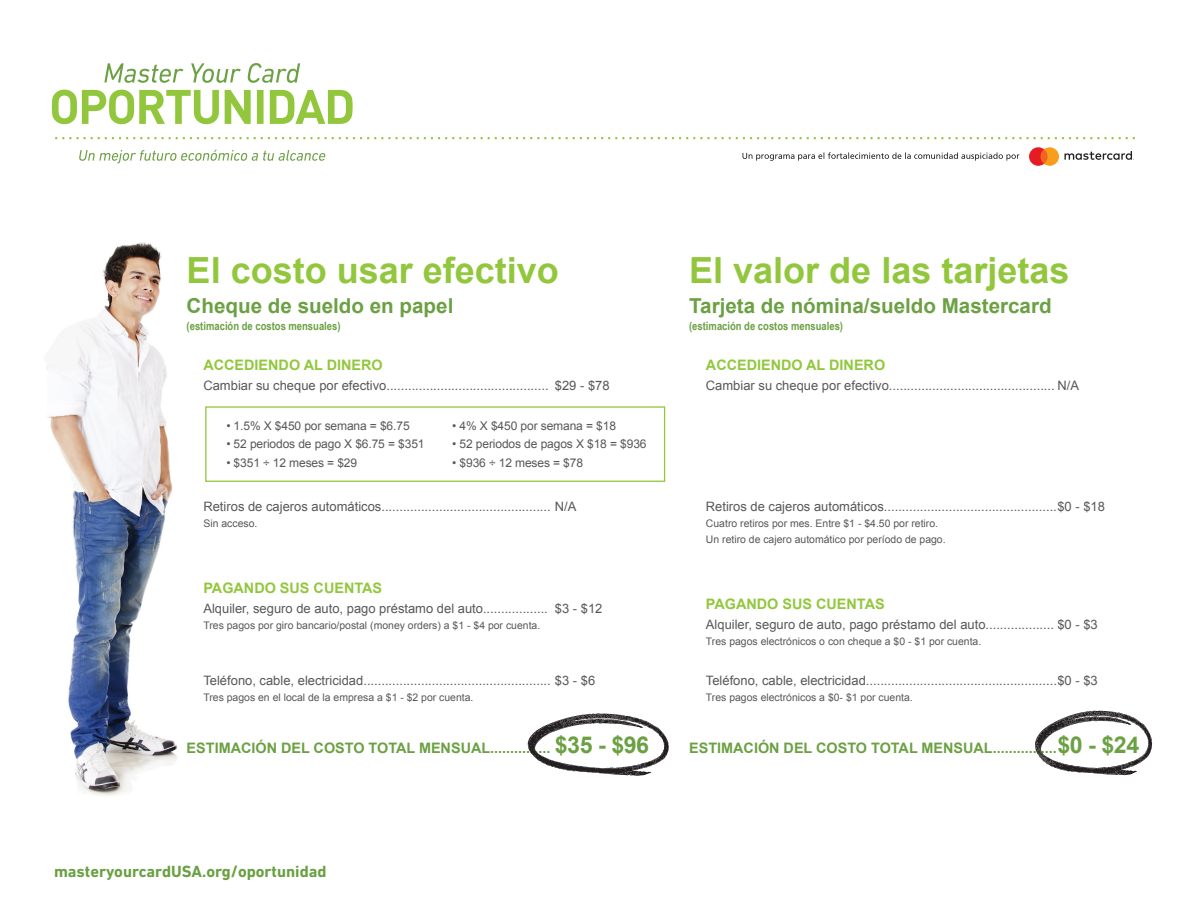
<style>
.page{position:relative;width:1188px;height:918px;background:#fff}
.page>*{position:absolute;margin:0;border:0;box-sizing:border-box;transform-origin:0 0}
.t1{font:700 36px "Arial";color:#92c73d}
.t2{font:700 20.55px "Arial";color:#6ba043}
.t3{font:700 16.5px "DIN Next LT Pro";color:#6ba043}
.t4{font:700 14.4px "Arial";color:#6ba043}
.t5{font:700 14.4px "Arial";color:#92c73d}
.t6{font:12.9px "Arial";color:#57585a}
.t7{font:12px "Arial";letter-spacing:-.01em;color:#57585a}
.t8{font:700 11.55px "Arial Narrow";color:#6ba043}
.t9{font:10.5px "Arial";color:#57585a}
.s1{font-size:23.25px}
</style>
<div class="page">
<img style="left:47px;top:242px;width:130px;height:554px">
<div style="left:205px;top:406px;width:460px;height:76px;border:1px solid #92c73d"></div>
<svg style="left:528px;top:713px;width:141px;height:63px"></svg>
<svg style="left:1035px;top:711px;width:117px;height:64px"></svg>
<svg style="left:55px;top:137px;width:1080px;height:2px"></svg>
<svg style="left:104px;top:63px;width:196px;height:20px"></svg>
<svg style="left:52px;top:90px;width:301px;height:34px"></svg>
<svg style="left:79px;top:150px;width:246px;height:13px"></svg>
<svg style="left:742px;top:152px;width:277px;height:9px"></svg>
<svg style="left:1029px;top:147px;width:105px;height:19px"></svg>
<p class="t1" style="left:187px;top:246px;width:374px">El costo usar efectivo</p>
<p class="t1" style="left:689px;top:246px;width:382px">El valor de las tarjetas</p>
<p class="t2" style="left:187px;top:292px;width:268px">Cheque de sueldo en papel</p>
<p class="t8" style="left:187px;top:317px;width:155px">(estimación de costos mensuales)</p>
<p class="t5" style="left:203px;top:355px;width:181px">ACCEDIENDO AL DINERO</p>
<p class="t6" style="left:203px;top:377px;width:408px">Cambiar su cheque por efectivo............................................. $29 - $78</p>
<p class="t7" style="left:226px;top:417px;width:185px">• 1.5% X $450 por semana = $6.75</p>
<p class="t7" style="left:226px;top:436px;width:200px">• 52 periodos de pago X $6.75 = $351</p>
<p class="t7" style="left:226px;top:455px;width:132px">• $351 ÷ 12 meses = $29</p>
<p class="t7" style="left:452px;top:417px;width:165px">• 4% X $450 por semana = $18</p>
<p class="t7" style="left:452px;top:436px;width:196px">• 52 periodos de pagos X $18 = $936</p>
<p class="t7" style="left:452px;top:455px;width:132px">• $936 ÷ 12 meses = $78</p>
<p class="t6" style="left:203px;top:498px;width:375px">Retiros de cajeros automáticos............................................... N/A</p>
<p class="t9" style="left:203px;top:516px;width:55px">Sin acceso.</p>
<p class="t5" style="left:203px;top:578px;width:180px">PAGANDO SUS CUENTAS</p>
<p class="t6" style="left:203px;top:600px;width:401px">Alquiler, seguro de auto, pago préstamo del auto.................. $3 - $12</p>
<p class="t9" style="left:203px;top:619px;width:338px">Tres pagos por giro bancario/postal (money orders) a $1 - $4 por cuenta.</p>
<p class="t6" style="left:203px;top:672px;width:393px">Teléfono, cable, electricidad.................................................... $3 - $6</p>
<p class="t9" style="left:203px;top:691px;width:272px">Tres pagos en el local de la empresa a $1 - $2 por cuenta.</p>
<p class="t4" style="left:187px;top:738px;width:464px">ESTIMACIÓN DEL COSTO TOTAL MENSUAL............... <span class="s1">$35 - $96</span></p>
<p class="t2" style="left:689px;top:292px;width:364px">Tarjeta de nómina/sueldo Mastercard</p>
<p class="t8" style="left:689px;top:317px;width:155px">(estimación de costos mensuales)</p>
<p class="t5" style="left:706px;top:355px;width:181px">ACCEDIENDO AL DINERO</p>
<p class="t6" style="left:706px;top:377px;width:375px">Cambiar su cheque por efectivo.............................................. N/A</p>
<p class="t6" style="left:706px;top:498px;width:401px">Retiros de cajeros automáticos................................................$0 - $18</p>
<p class="t9" style="left:706px;top:516px;width:234px">Cuatro retiros por mes. Entre $1 - $4.50 por retiro.</p>
<p class="t9" style="left:706px;top:532px;width:241px">Un retiro de cajero automático por período de pago.</p>
<p class="t5" style="left:706px;top:594px;width:180px">PAGANDO SUS CUENTAS</p>
<p class="t6" style="left:706px;top:616px;width:393px">Alquiler, seguro de auto, pago préstamo del auto................... $0 - $3</p>
<p class="t9" style="left:706px;top:634px;width:277px">Tres pagos electrónicos o con cheque a $0 - $1 por cuenta.</p>
<p class="t6" style="left:706px;top:672px;width:393px">Teléfono, cable, electricidad.....................................................$0 - $3</p>
<p class="t9" style="left:706px;top:691px;width:208px">Tres pagos electrónicos a $0- $1 por cuenta.</p>
<p class="t4" style="left:689px;top:738px;width:452px">ESTIMACIÓN DEL COSTO TOTAL MENSUAL................<span class="s1">$0 - $24</span></p>
<p class="t3" style="left:54px;top:862px;width:274px">masteryourcardUSA.org/oportunidad</p>
</div>
